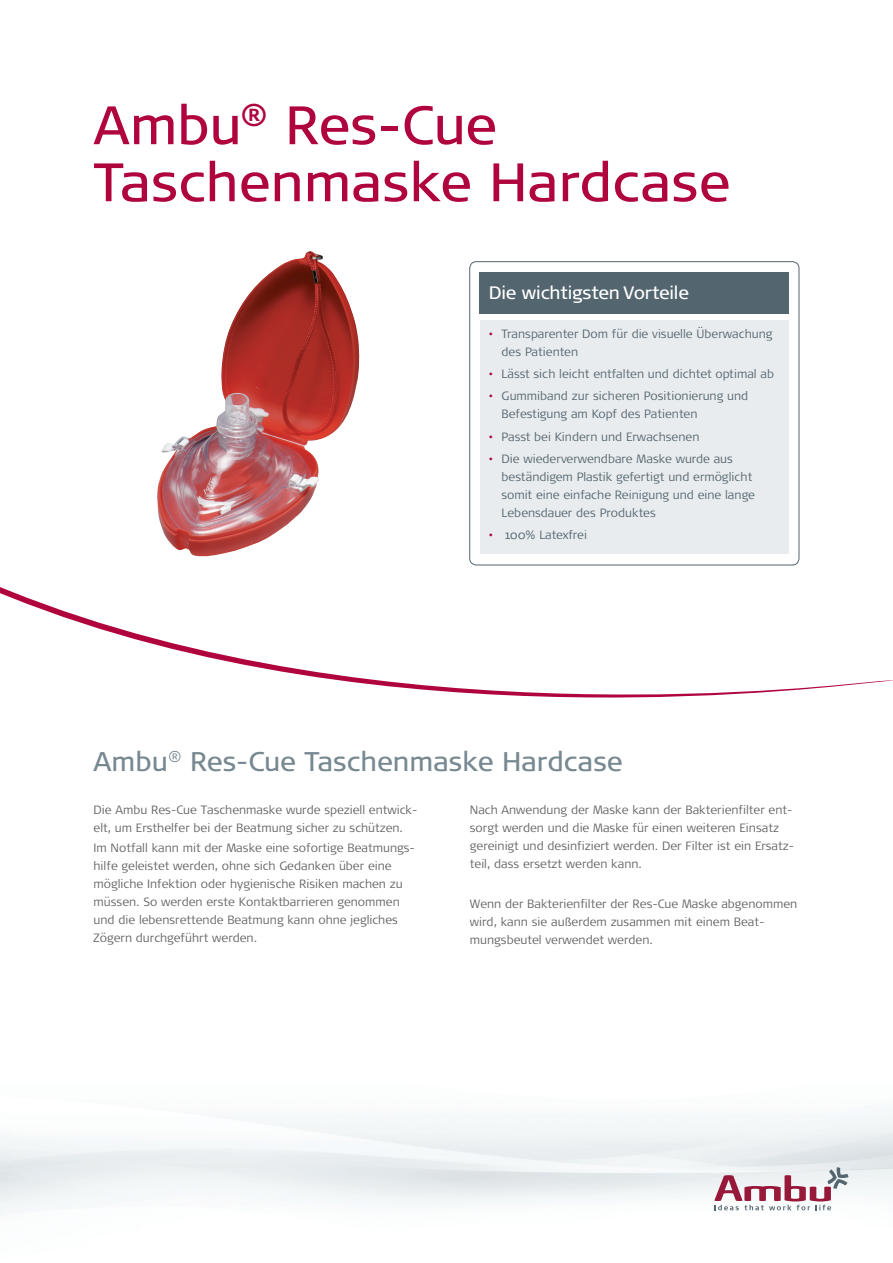
<style>
.page{position:relative;width:893px;height:1263px;background:#fff}
.page>*{position:absolute;margin:0;border:0;box-sizing:border-box;transform-origin:0 0}
.t1{font:54px/57px "Signa OT";color:#b0043d}
.t2{font:27px "Signa OT";color:#778891}
.t3{font:18px "Signa OT";letter-spacing:-.01em;color:#fff}
.t4{font:300 12px/18px "Signa OT";color:#636366}
.t5{font:300 12px/18px "Signa OT";color:#53656e}
.s1{color:#b0043d}
</style>
<div class="page">
<svg style="left:0;top:587px;width:893px;height:110px"></svg>
<img style="left:0;top:1112px;width:893px;height:103px">
<svg style="left:714px;top:1167px;width:134px;height:43px"></svg>
<img style="left:157px;top:251px;width:203px;height:305px">
<div style="left:470px;top:261px;width:329px;height:304px;border:1px solid #53656e;border-radius:7px"></div>
<div style="left:480px;top:320px;width:308px;height:233px;background:#e9ecef"></div>
<div style="left:479px;top:273px;width:309px;height:41px;background:#53656e"></div>
<h1 class="t1" style="left:94px;top:97px;width:638px">Ambu<sup>®</sup> Res-Cue<br>Taschenmaske Hardcase</h1>
<h3 class="t3" style="left:489px;top:282px;width:202px">Die wichtigsten Vorteile</h3>
<p class="t5" style="left:501px;top:325px;width:273px;text-indent:-13px"><span class="s1">•</span> Transparenter Dom für die visuelle Überwachung des Patienten</p>
<p class="t5" style="left:489px;top:365px;width:287px"><span class="s1">•</span> Lässt sich leicht entfalten und dichtet optimal ab</p>
<p class="t5" style="left:501px;top:387px;width:248px;text-indent:-13px"><span class="s1">•</span> Gummiband zur sicheren Positionierung und<br>Befestigung am Kopf des Patienten</p>
<p class="t5" style="left:489px;top:427px;width:212px"><span class="s1">•</span> Passt bei Kindern und Erwachsenen</p>
<p class="t5" style="left:501px;top:450px;width:255px;text-indent:-13px"><span class="s1">•</span> Die wiederverwendbare Maske wurde aus beständigem Plastik gefertigt und ermöglicht somit eine einfache Reinigung und eine lange Lebensdauer des Produktes</p>
<p class="t5" style="left:489px;top:526px;width:100px"><span class="s1">•</span> 100% Latexfrei</p>
<h2 class="t2" style="left:94px;top:746px;width:531px">Ambu<sup>®</sup> Res-Cue Taschenmaske Hardcase</h2>
<p class="t4" style="left:94px;top:801px;width:325px">Die Ambu Res-Cue Taschenmaske wurde speziell entwick&shy;elt, um Ersthelfer bei der Beatmung sicher zu schützen.</p>
<p class="t4" style="left:94px;top:839px;width:323px">Im Notfall kann mit der Maske eine sofortige Beatmungs&shy;hilfe geleistet werden, ohne sich Gedanken über eine mögliche Infektion oder hygienische Risiken machen zu müssen. So werden erste Kontaktbarrieren genommen und die lebensrettende Beatmung kann ohne jegliches Zögern durchgeführt werden.</p>
<p class="t4" style="left:470px;top:801px;width:326px">Nach Anwendung der Maske kann der Bakterienfilter ent&shy;sorgt werden und die Maske für einen weiteren Einsatz gereinigt und desinfiziert werden. Der Filter ist ein Ersatz&shy;teil, dass ersetzt werden kann.</p>
<p class="t4" style="left:470px;top:895px;width:329px">Wenn der Bakterienfilter der Res-Cue Maske abgenommen wird, kann sie außerdem zusammen mit einem Beat&shy;mungsbeutel verwendet werden.</p>
</div>
